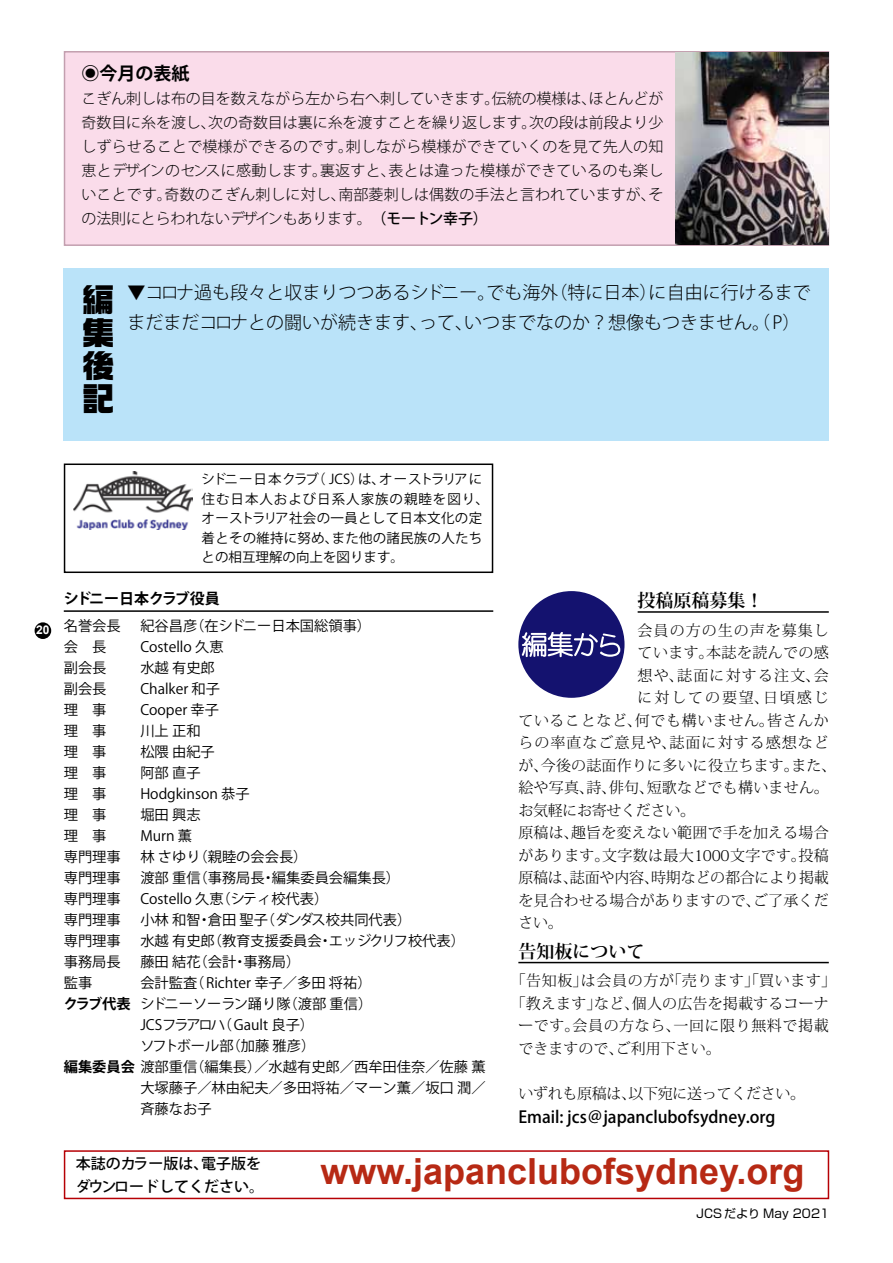
<style>
.page{position:relative;width:893px;height:1263px;background:#fff}
.page>*{position:absolute;margin:0;border:0;box-sizing:border-box;transform-origin:0 0}
.t1{font:700 36px "Arial";color:#b72914}
.t2{font:33px/33px "True Logo G Ultra RKSJ H";color:#000;text-align:justify}
.t3{font:300 18px/30px "Koz Go Pro";color:#000}
.t4{font:700 18px "Koz Min Pro";color:#000}
.t5{font:700 18px "Koz Go Pro";color:#000}
.t6{font:500 16.5px "Koz Go Pro";color:#000}
.t7{font:300 15px/24px "Koz Go Pro";letter-spacing:.01em;color:#000;text-align:justify}
.t8{font:300 15px "Koz Min Pro";letter-spacing:.015em;color:#000}
.t9{font:300 15px "Koz Min Pro";letter-spacing:.04em;color:#000}
.t10{font:300 15px "Koz Min Pro";letter-spacing:.065em;color:#000}
.t11{font:300 15px "Koz Min Pro";letter-spacing:-.02em;color:#000}
.t12{font:500 15px/22.5px "Koz Go Pro";color:#000}
.t13{font:300 15px "Koz Min Pro";letter-spacing:.045em;color:#000}
.t14{font:300 15px "Koz Min Pro";letter-spacing:-.015em;color:#000}
.t15{font:300 15px "Koz Min Pro";letter-spacing:.08em;color:#000}
.t16{font:300 15px "Koz Min Pro";letter-spacing:.125em;color:#000}
.t17{font:700 15px "Koz Go Pro";color:#000}
.t18{font:14.25px "Koz Go Pro";color:#000}
.t19{font:13.5px/19.5px "Koz Go Pro";letter-spacing:.015em;color:#000}
.t20{font:12px "Shin Go";color:#000}
.t21{font:700 12px "Arial";color:#fff}
.s1{font-weight:500}
.s2{font-weight:700}
</style>
<div class="page">
<div style="left:35px;top:622px;width:16px;height:17px;background:#000;border-radius:50%"></div>
<div style="left:64px;top:463px;width:429px;height:110px;border:2px solid #000"></div>
<img style="left:73px;top:471px;width:120px;height:58px">
<div style="left:64px;top:1150px;width:765px;height:49px;border:2px solid #b60005"></div>
<hr style="left:64px;top:610px;width:429px;height:2px;background:#000">
<hr style="left:638px;top:611px;width:191px;height:2px;background:#000">
<hr style="left:518px;top:962px;width:311px;height:1px;background:#000">
<div style="left:518px;top:591px;width:106px;height:107px;background:#14126f;border-radius:50%"></div>
<svg style="left:522px;top:632px;width:98px;height:25px"></svg>
<div style="left:64px;top:268px;width:765px;height:172px;background:#bae3f9"></div>
<div style="left:64px;top:51px;width:765px;height:195px;background:#fadcea;border:2px solid #c39faf"></div>
<img style="left:676px;top:52px;width:152px;height:193px">
<p class="t5" style="left:81px;top:61px;width:110px">◉今月の表紙</p>
<p class="t7" style="left:81px;top:87px;width:583px">こぎん刺しは布の目を数えながら左から右へ刺していきます。伝統の模様は、ほとんどが奇数目に糸を渡し、次の奇数目は裏に糸を渡すことを繰り返します。次の段は前段より少しずらせることで模様ができるのです。刺しながら模様ができていくのを見て先人の知恵とデザインのセンスに感動します。裏返すと、表とは違った模様ができているのも楽しいことです。奇数のこぎん刺しに対し、南部菱刺しは偶数の手法と言われていますが、その法則にとらわれないデザインもあります。　<span class="s1">（モートン幸子）</span></p>
<h2 class="t2" style="left:82px;top:283px;width:33px">編集後記</h2>
<p class="t3" style="left:128px;top:277px;width:685px">▼コロナ過も段々と収まりつつあるシドニー。でも海外（特に日本）に自由に行けるまでまだまだコロナとの闘いが続きます、って、いつまでなのか？想像もつきません。（ P）</p>
<p class="t21" style="left:36px;top:622px;width:15px">20</p>
<p class="t19" style="left:202px;top:470px;width:289px">シドニー日本クラブ（ JCS）は、オーストラリアに住む日本人および日系人家族の親睦を図り、オーストラリア社会の一員として日本文化の定着とその維持に努め、また他の諸民族の人たちとの相互理解の向上を図ります。</p>
<p class="t17" style="left:64px;top:589px;width:157px">シドニー日本クラブ役員</p>
<p class="t18" style="left:64px;top:616px;width:58px">名誉会長</p>
<p class="t18" style="left:140px;top:616px;width:232px">紀谷昌彦（在シドニー日本国総領事）</p>
<p class="t18" style="left:64px;top:637px;width:44px">会　長</p>
<p class="t18" style="left:140px;top:637px;width:85px">Costello 久恵</p>
<p class="t18" style="left:64px;top:658px;width:44px">副会長</p>
<p class="t18" style="left:140px;top:658px;width:76px">水越 有史郎</p>
<p class="t18" style="left:64px;top:679px;width:44px">副会長</p>
<p class="t18" style="left:140px;top:679px;width:81px">Chalker 和子</p>
<p class="t18" style="left:64px;top:700px;width:44px">理　事</p>
<p class="t18" style="left:140px;top:700px;width:80px">Cooper 幸子</p>
<p class="t18" style="left:64px;top:721px;width:44px">理　事</p>
<p class="t18" style="left:140px;top:721px;width:62px">川上 正和</p>
<p class="t18" style="left:64px;top:742px;width:44px">理　事</p>
<p class="t18" style="left:140px;top:742px;width:76px">松隈 由紀子</p>
<p class="t18" style="left:64px;top:763px;width:44px">理　事</p>
<p class="t18" style="left:140px;top:763px;width:62px">阿部 直子</p>
<p class="t18" style="left:64px;top:784px;width:44px">理　事</p>
<p class="t18" style="left:140px;top:784px;width:111px">Hodgkinson 恭子</p>
<p class="t18" style="left:64px;top:805px;width:44px">理　事</p>
<p class="t18" style="left:140px;top:805px;width:62px">堀田 興志</p>
<p class="t18" style="left:64px;top:826px;width:44px">理　事</p>
<p class="t18" style="left:140px;top:826px;width:53px">Murn 薫</p>
<p class="t18" style="left:64px;top:847px;width:58px">専門理事</p>
<p class="t18" style="left:140px;top:847px;width:169px">林 さゆり（親睦の会会長）</p>
<p class="t18" style="left:64px;top:868px;width:58px">専門理事</p>
<p class="t18" style="left:140px;top:868px;width:261px">渡部 重信（事務局長・編集委員会編集長）</p>
<p class="t18" style="left:64px;top:889px;width:58px">専門理事</p>
<p class="t18" style="left:140px;top:889px;width:190px">Costello 久恵（シティ校代表）</p>
<p class="t18" style="left:64px;top:910px;width:58px">専門理事</p>
<p class="t18" style="left:140px;top:910px;width:272px">小林 和智・倉田 聖子（ダンダス校共同代表）</p>
<p class="t18" style="left:64px;top:931px;width:58px">専門理事</p>
<p class="t18" style="left:140px;top:931px;width:326px">水越 有史郎（教育支援委員会・エッジクリフ校代表）</p>
<p class="t18" style="left:64px;top:952px;width:58px">事務局長</p>
<p class="t18" style="left:140px;top:952px;width:162px">藤田 結花（会計・事務局）</p>
<p class="t18" style="left:64px;top:973px;width:30px">監事</p>
<p class="t18" style="left:140px;top:973px;width:233px">会計監査（ Richter 幸子／多田 将祐）</p>
<p class="t18" style="left:64px;top:994px;width:310px"><span class="s2">クラブ代表</span> シドニーソーラン踊り隊（渡部 重信）</p>
<p class="t18" style="left:140px;top:1015px;width:175px">JCSフラアロハ（ Gault 良子）</p>
<p class="t18" style="left:140px;top:1036px;width:177px">ソフトボール部（加藤 雅彦）</p>
<p class="t18" style="left:64px;top:1057px;width:423px"><span class="s2">編集委員会</span>渡部重信（編集長）／水越有史郎／西牟田佳奈／佐藤 薫</p>
<p class="t18" style="left:140px;top:1078px;width:347px">大塚藤子／林由紀夫／多田将祐／マーン薫／坂口 潤／</p>
<p class="t18" style="left:140px;top:1099px;width:73px">斉藤なお子</p>
<p class="t4" style="left:638px;top:587px;width:127px">投稿原稿募集！</p>
<p class="t10" style="left:638px;top:619px;width:193px">会員の方の生の声を募集し</p>
<p class="t8" style="left:638px;top:642px;width:193px">ています。本誌を読んでの感</p>
<p class="t15" style="left:638px;top:664px;width:193px">想や、誌面に対する注文、会</p>
<p class="t16" style="left:638px;top:687px;width:193px">に対しての要望、日頃感じ</p>
<p class="t9" style="left:518px;top:709px;width:312px">ていることなど、何でも構いません。皆さんか</p>
<p class="t10" style="left:518px;top:732px;width:312px">らの率直なご意見や、誌面に対する感想など</p>
<p class="t8" style="left:518px;top:754px;width:319px">が、今後の誌面作りに多いに役立ちます。また、</p>
<p class="t8" style="left:518px;top:777px;width:312px">絵や写真、詩、俳句、短歌などでも構いません。</p>
<p class="t11" style="left:518px;top:799px;width:178px">お気軽にお寄せください。</p>
<p class="t8" style="left:518px;top:822px;width:312px">原稿は、趣旨を変えない範囲で手を加える場合</p>
<p class="t8" style="left:518px;top:844px;width:312px">があります。文字数は最大1000文字です。投稿</p>
<p class="t14" style="left:518px;top:867px;width:312px">原稿は、誌面や内容、時期などの都合により掲載</p>
<p class="t8" style="left:518px;top:889px;width:312px">を見合わせる場合がありますので、ご了承くだ</p>
<p class="t8" style="left:518px;top:912px;width:46px">さい。</p>
<p class="t4" style="left:518px;top:938px;width:127px">告知板について</p>
<p class="t13" style="left:511px;top:970px;width:327px">「告知板」は会員の方が「売ります」「買います」</p>
<p class="t8" style="left:511px;top:992px;width:319px">「教えます」など、個人の広告を掲載するコーナ</p>
<p class="t9" style="left:518px;top:1015px;width:312px">ーです。会員の方なら、一回に限り無料で掲載</p>
<p class="t8" style="left:518px;top:1037px;width:204px">できますので、ご利用下さい。</p>
<p class="t11" style="left:518px;top:1082px;width:288px">いずれも原稿は、以下宛に送ってください。</p>
<p class="t6" style="left:518px;top:1106px;width:259px">Email: jcs＠japanclubofsydney.org</p>
<p class="t12" style="left:76px;top:1153px;width:190px">本誌のカラー版は、電子版をダウンロードしてください。</p>
<h1 class="t1" style="left:320px;top:1147px;width:486px">www.japanclubofsydney.org</h1>
<p class="t20" style="left:697px;top:1206px;width:134px">JCSだより May 2021</p>
</div>
